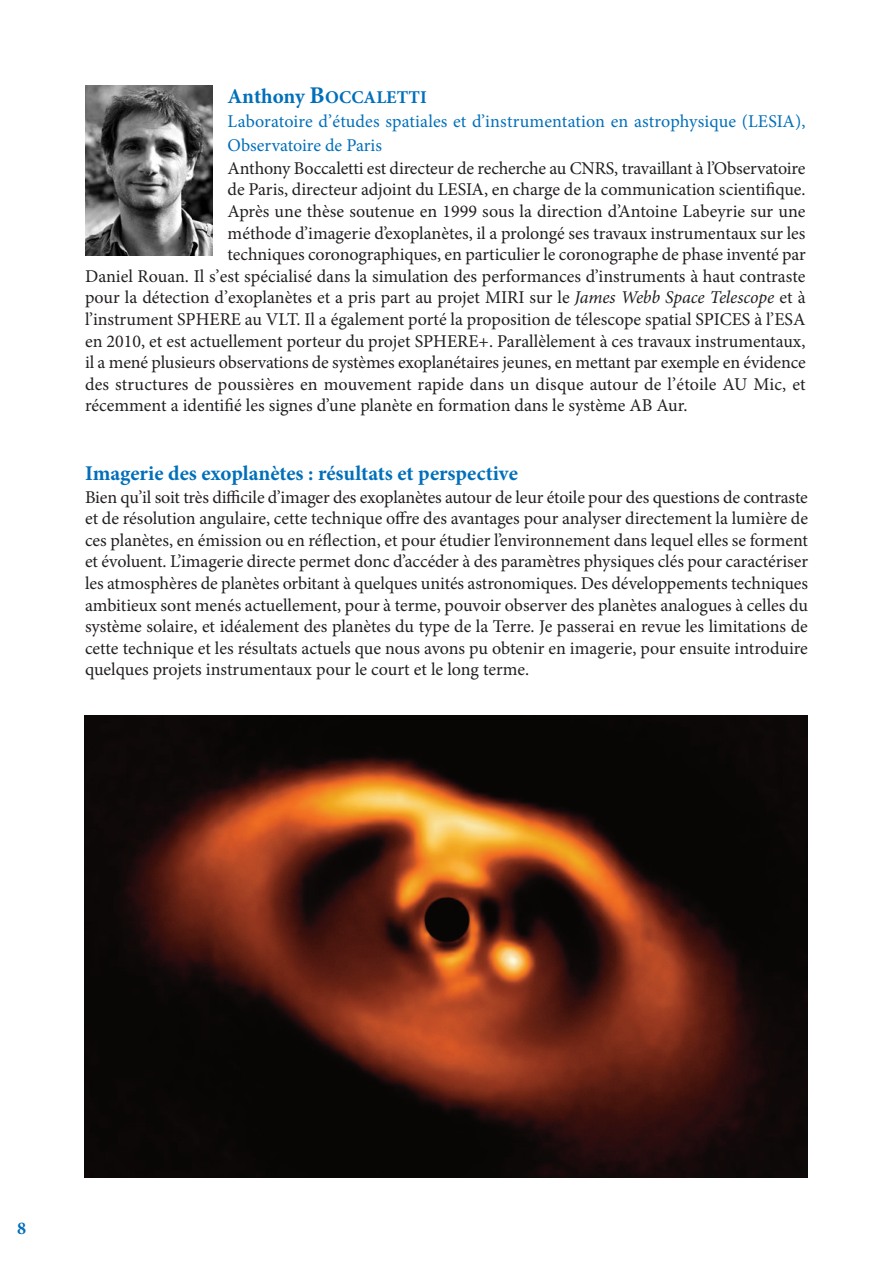
<style>
.page{position:relative;width:893px;height:1263px;background:#fff}
.page>*{position:absolute;margin:0;border:0;box-sizing:border-box;transform-origin:0 0}
.t1{font:700 21px "Minion Pro";color:#006fba}
.t2{font:18px/21.6px "Minion Pro";color:#231f20;text-align:justify}
.t3{font:18px/24.2px "Minion Pro";letter-spacing:.01em;color:#006fba}
.t4{font:700 18px "Minion Pro";color:#006fba}
.s1{font-weight:700;font-size:21px}
.s2{font-weight:700;font-size:24px}
.s3{font-weight:700}
.s4{font-style:italic}
</style>
<div class="page">
<img style="left:85px;top:85px;width:128px;height:170px">
<img style="left:85px;top:716px;width:722px;height:462px">
<p class="t3" style="left:228px;top:86px;width:579px"><span class="s1">Anthony</span> <span class="s2">B</span><span class="s3">OCCALETTI<br></span>Laboratoire d’études spatiales et d’instrumentation en astrophysique (LESIA),<br>Observatoire de Paris</p>
<p class="t2" style="left:228px;top:159px;width:579px">Anthony Boccaletti est directeur de recherche au CNRS, travaillant à l’Observatoire</p>
<p class="t2" style="left:228px;top:180px;width:579px">de Paris, directeur adjoint du LESIA, en charge de la communication scientifique.</p>
<p class="t2" style="left:228px;top:202px;width:579px">Après une thèse soutenue en 1999 sous la direction d’Antoine Labeyrie sur une</p>
<p class="t2" style="left:228px;top:224px;width:579px">méthode d’imagerie d’exoplanètes, il a prolongé ses travaux instrumentaux sur les</p>
<p class="t2" style="left:228px;top:245px;width:580px">techniques coronographiques, en particulier le coronographe de phase inventé par</p>
<p class="t2" style="left:85px;top:267px;width:722px">Daniel Rouan. Il s’est spécialisé dans la simulation des performances d’instruments à haut contraste</p>
<p class="t2" style="left:85px;top:288px;width:722px">pour la détection d’exoplanètes et a pris part au projet MIRI sur le <span class="s4">James Webb Space Telescope</span> et à</p>
<p class="t2" style="left:85px;top:310px;width:722px">l’instrument SPHERE au VLT. Il a également porté la proposition de télescope spatial SPICES à l’ESA</p>
<p class="t2" style="left:85px;top:332px;width:722px">en 2010, et est actuellement porteur du projet SPHERE+. Parallèlement à ces travaux instrumentaux,</p>
<p class="t2" style="left:85px;top:353px;width:722px">il a mené plusieurs observations de systèmes exoplanétaires jeunes, en mettant par exemple en évidence</p>
<p class="t2" style="left:85px;top:375px;width:722px">des structures de poussières en mouvement rapide dans un disque autour de l’étoile AU Mic, et</p>
<p class="t2" style="left:85px;top:396px;width:604px">récemment a identifié les signes d’une planète en formation dans le système AB Aur.</p>
<p class="t1" style="left:85px;top:465px;width:434px">Imagerie des exoplanètes : résultats et perspective</p>
<p class="t2" style="left:85px;top:488px;width:725px">Bien qu’il soit très difficile d’imager des exoplanètes autour de leur étoile pour des questions de contraste et de résolution angulaire, cette technique offre des avantages pour analyser directement la lumière de ces planètes, en émission ou en réflection, et pour étudier l’environnement dans lequel elles se forment et évoluent. L’imagerie directe permet donc d’accéder à des paramètres physiques clés pour caractériser les atmosphères de planètes orbitant à quelques unités astronomiques. Des développements techniques ambitieux sont menés actuellement, pour à terme, pouvoir observer des planètes analogues à celles du système solaire, et idéalement des planètes du type de la Terre. Je passerai en revue les limitations de cette technique et les résultats actuels que nous avons pu obtenir en imagerie, pour ensuite introduire quelques projets instrumentaux pour le court et le long terme.</p>
<p class="t4" style="left:17px;top:1221px;width:10px">8</p>
</div>
